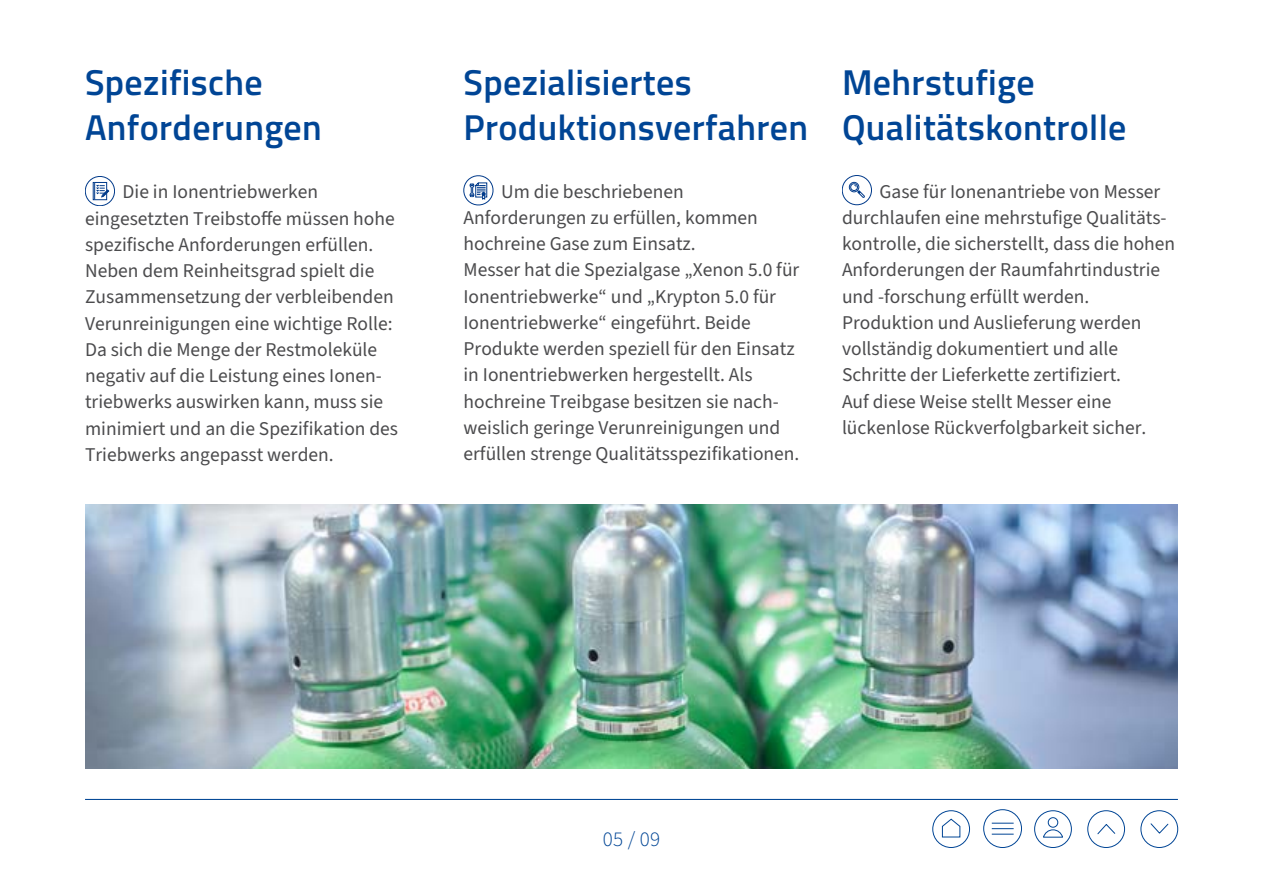
<style>
.page{position:relative;width:1263px;height:893px;background:#fff}
.page>*{position:absolute;margin:0;border:0;box-sizing:border-box;transform-origin:0 0}
.t1{font:600 36px/45px "Titillium Web";letter-spacing:.01em;color:#004595}
.t2{font:300 21px "Source Sans 3";color:#004595}
.t3{font:19.5px/26.2px "Source Sans 3";color:#4b4b4d}
</style>
<div class="page">
<hr style="left:85px;top:799px;width:1093px;height:1px;background:#004595">
<div style="left:1034px;top:810px;width:37px;height:38px;border:1px solid #004595;border-radius:50%"></div>
<div style="left:1048px;top:817px;width:10px;height:11px;border:1px solid #004595;border-radius:50%"></div>
<svg style="left:1043px;top:829px;width:20px;height:9px"></svg>
<svg style="left:1097px;top:824px;width:19px;height:11px"></svg>
<div style="left:1087px;top:810px;width:38px;height:38px;border:1px solid #004595;border-radius:50%"></div>
<svg style="left:1150px;top:823px;width:19px;height:11px"></svg>
<div style="left:1141px;top:810px;width:37px;height:38px;border:1px solid #004595;border-radius:50%"></div>
<svg style="left:85px;top:176px;width:30px;height:30px"></svg>
<svg style="left:463px;top:175px;width:30px;height:30px"></svg>
<div style="left:842px;top:175px;width:30px;height:30px;border:1px solid #003a8a;border-radius:50%"></div>
<svg style="left:849px;top:182px;width:16px;height:16px"></svg>
<img style="left:85px;top:504px;width:1093px;height:264px">
<svg style="left:941px;top:818px;width:20px;height:20px"></svg>
<div style="left:932px;top:810px;width:38px;height:38px;border:1px solid #004595;border-radius:50%"></div>
<div style="left:983px;top:809px;width:39px;height:39px;border:1px solid #004595;border-radius:50%"></div>
<svg style="left:992px;top:823px;width:22px;height:12px"></svg>
<h1 class="t1" style="left:85px;top:58px;width:238px">Spezifische<br>Anforderungen</h1>
<h1 class="t1" style="left:463px;top:58px;width:346px">Spezialisiertes<br>Produktionsverfahren</h1>
<h1 class="t1" style="left:842px;top:58px;width:286px">Mehrstufige<br>Qualitätskontrolle</h1>
<p class="t3" style="left:85px;top:179px;width:315px;text-indent:38px">Die in Ionentriebwerken eingesetzten Treibstoffe müssen hohe spezifische Anforderungen erfüllen.<br>Neben dem Reinheitsgrad spielt die Zusammensetzung der verbleibenden Verunreinigungen eine wichtige Rolle:<br>Da sich die Menge der Restmoleküle negativ auf die Leistung eines Ionen&shy;triebwerks auswirken kann, muss sie minimiert und an die Spezifikation des Triebwerks angepasst werden.</p>
<p class="t3" style="left:463px;top:178px;width:337px;text-indent:38px">Um die beschriebenen Anforderungen zu erfüllen, kommen hochreine Gase zum Einsatz.<br>Messer hat die Spezialgase „Xenon 5.0 für Ionentriebwerke“ und „Krypton 5.0 für Ionentriebwerke“ eingeführt. Beide Produkte werden speziell für den Einsatz in Ionentriebwerken hergestellt. Als hochreine Treibgase besitzen sie nach&shy;weislich geringe Verunreinigungen und erfüllen strenge Qualitätsspezifikationen.</p>
<p class="t3" style="left:842px;top:178px;width:335px;text-indent:38px">Gase für Ionenantriebe von Messer durchlaufen eine mehrstufige Qualitäts&shy;kontrolle, die sicherstellt, dass die hohen Anforderungen der Raumfahrtindustrie und -forschung erfüllt werden.<br>Produktion und Auslieferung werden vollständig dokumentiert und alle Schritte der Lieferkette zertifiziert.<br>Auf diese Weise stellt Messer eine lückenlose Rückverfolgbarkeit sicher.</p>
<p class="t2" style="left:603px;top:826px;width:59px">05 / 09</p>
</div>
